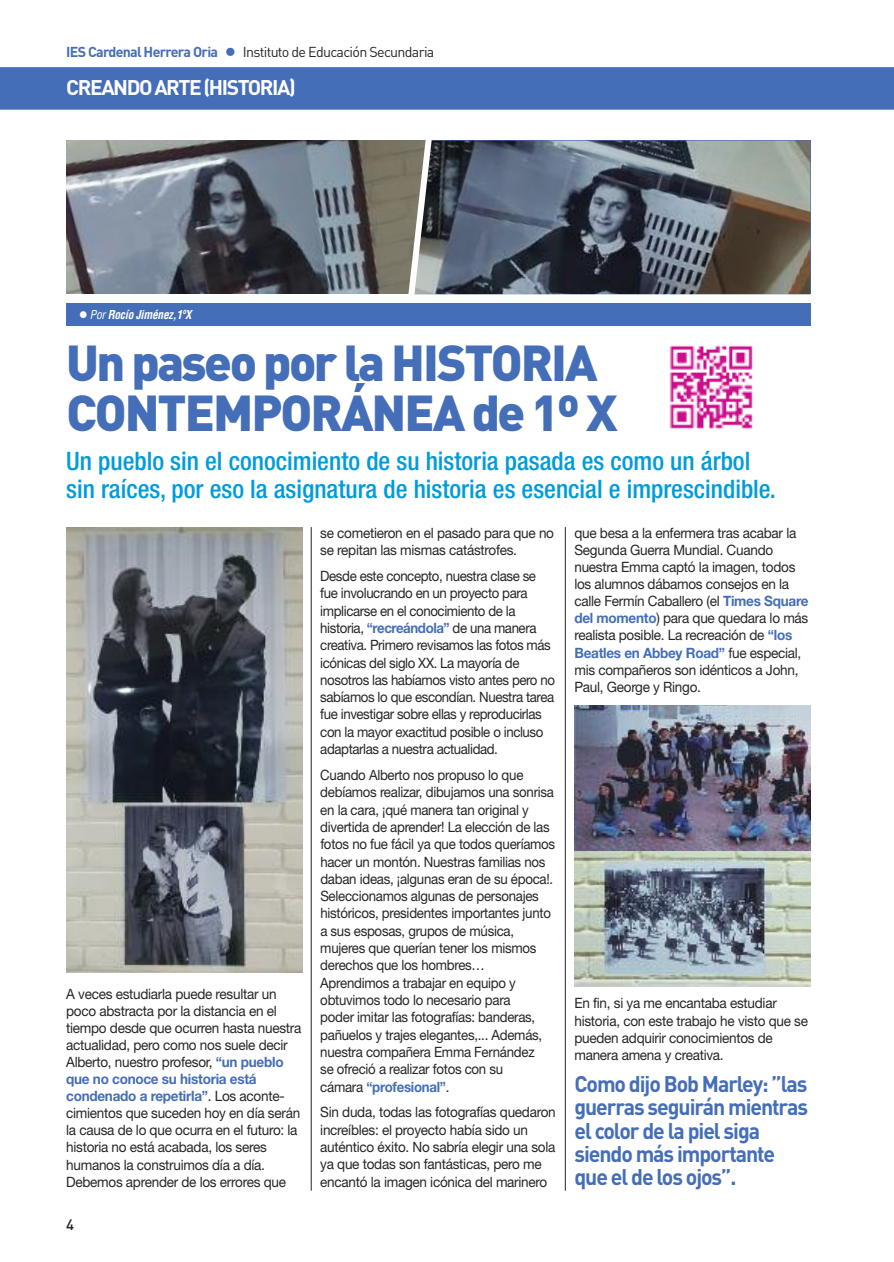
<style>
.page{position:relative;width:894px;height:1262px;background:#fff}
.page>*{position:absolute;margin:0;border:0;box-sizing:border-box;transform-origin:0 0}
.t1{font:900 49.8px/49.5px "DIN Pro";letter-spacing:-.04em;color:#456eb8}
.t2{font:500 condensed 25.5px/27.3px "Helvetica Neue LT Std";color:#009cd9}
.t3{font:700 22.35px/23.4px "DIN Pro";letter-spacing:-.05em;color:#456eb8;scale:.95 1}
.t4{font:700 21px "DIN Pro";letter-spacing:-.07em;color:#fff}
.t5{font:500 15px "DIN Pro";color:#272627}
.t6{font:14.25px/17.1px "Helvetica Neue LT Std";letter-spacing:-.02em;color:#272627;scale:.95 1}
.t7{font:14.25px/17.2px "Helvetica Neue LT Std";letter-spacing:-.02em;color:#272627;scale:.93 1}
.t8{font:14.25px "DIN Pro";letter-spacing:-.05em;color:#272627}
.t9{font:italic 700 condensed 12px "Helvetica LT Std";letter-spacing:-.02em;color:#fff;scale:.95 1}
.s1{font-weight:700;color:#456eb8}
.s2{color:#456eb8}
.s3{font-weight:400}
</style>
<div class="page">
<img style="left:574px;top:851px;width:236px;height:135px">
<div style="left:0;top:67px;width:894px;height:43px;background:#456eb8"></div>
<hr style="left:311px;top:527px;width:1px;height:664px;background:#272627">
<hr style="left:565px;top:527px;width:1px;height:664px;background:#272627">
<img style="left:66px;top:528px;width:236px;height:445px">
<img style="left:574px;top:705px;width:236px;height:146px">
<div style="left:66px;top:303px;width:744px;height:23px;background:#456eb8"></div>
<img style="left:66px;top:141px;width:339px;height:153px">
<img style="left:435px;top:141px;width:375px;height:153px">
<svg style="left:405px;top:140px;width:30px;height:155px"></svg>
<img style="left:667px;top:343px;width:87px;height:87px;border-radius:4px">
<p class="t8" style="left:66px;top:47px;width:370px"><span class="s1">IES Cardenal Herrera Oria</span> <span class="s2">●</span> Instituto de Educación Secundaria</p>
<h3 class="t4" style="left:66px;top:80px;width:231px">CREANDOARTE(HISTORIA)</h3>
<p class="t9" style="left:79px;top:310px;width:120px">● <span class="s3">Por</span> Rocío Jiménez,1ºX</p>
<h1 class="t1" style="left:66px;top:343px;width:553px">Un paseo por la HISTORIA<br>CONTEMPORÁNEA de 1º X</h1>
<h2 class="t2" style="left:66px;top:450px;width:711px">Un pueblo sin el conocimiento de su historia pasada es como un árbol sin raíces, por eso la asignatura de historia es esencial e imprescindible.</h2>
<p class="t6" style="left:66px;top:986px;width:249px">a veces estudiarla puede resultar un poco abstracta por la distancia en el tiempo desde que ocurren hasta nuestra actualidad, pero como nos suele decir alberto, nuestro profesor, <span class="s1">“un pueblo que no conoce su historia está condenado a repetirla”</span>. los aconte&shy;cimientos que suceden hoy en día serán la causa de lo que ocurra en el futuro: la historia no está acabada, los seres humanos la construimos día a día.<br>Debemos aprender de los errores que</p>
<p class="t5" style="left:66px;top:1220px;width:9px">4</p>
<p class="t6" style="left:320px;top:525px;width:248px">se cometieron en el pasado para que no se repitan las mismas catástrofes.</p>
<p class="t7" style="left:320px;top:569px;width:254px">Desde este concepto, nuestra clase se fue involucrando en un proyecto para implicarse en el conocimiento de la historia, <span class="s1">“recreándola”</span> de una manera creativa. Primero revisamos las fotos más icónicas del siglo XX. la mayoría de nosotros las habíamos visto antes pero no sabíamos lo que escondían. nuestra tarea fue investigar sobre ellas y reproducirlas con la mayor exactitud posible o incluso adaptarlas a nuestra actualidad.</p>
<p class="t7" style="left:320px;top:768px;width:254px">Cuando alberto nos propuso lo que debíamos realizar, dibujamos una sonrisa en la cara, ¡qué manera tan original y divertida de aprender! la elección de las fotos no fue fácil ya que todos queríamos hacer un montón. nuestras familias nos daban ideas, ¡algunas eran de su época!. seleccionamos algunas de personajes históricos, presidentes importantes junto a sus esposas, grupos de música, mujeres que querían tener los mismos derechos que los hombres… aprendimos a trabajar en equipo y obtuvimos todo lo necesario para<br>poder imitar las fotografías: banderas, pañuelos y trajes elegantes,... además, nuestra compañera Emma Fernández<br>se ofreció a realizar fotos con su<br>cámara <span class="s1">“profesional”</span>.</p>
<p class="t6" style="left:320px;top:1105px;width:249px">sin duda, todas las fotografías quedaron increíbles: el proyecto había sido un auténtico éxito. no sabría elegir una sola ya que todas son fantásticas, pero me encantó la imagen icónica del marinero</p>
<p class="t6" style="left:574px;top:526px;width:248px">que besa a la enfermera tras acabar la segunda Guerra Mundial. Cuando nuestra Emma captó la imagen, todos los alumnos dábamos consejos en la calle Fermín Caballero (el <span class="s1">Times Square del momento</span>) para que quedara lo más realista posible. la recreación de <span class="s1">“los Beatles en Abbey road”</span> fue especial, mis compañeros son idénticos a John, Paul, George y ringo.</p>
<p class="t6" style="left:574px;top:996px;width:247px">En fin, si ya me encantaba estudiar historia, con este trabajo he visto que se pueden adquirir conocimientos de manera amena y creativa.</p>
<h3 class="t3" style="left:574px;top:1074px;width:247px">Como dijo Bob Marley: ”las guerras seguirán mientras el color de la piel siga siendo más importante que el de los ojos”.</h3>
</div>
